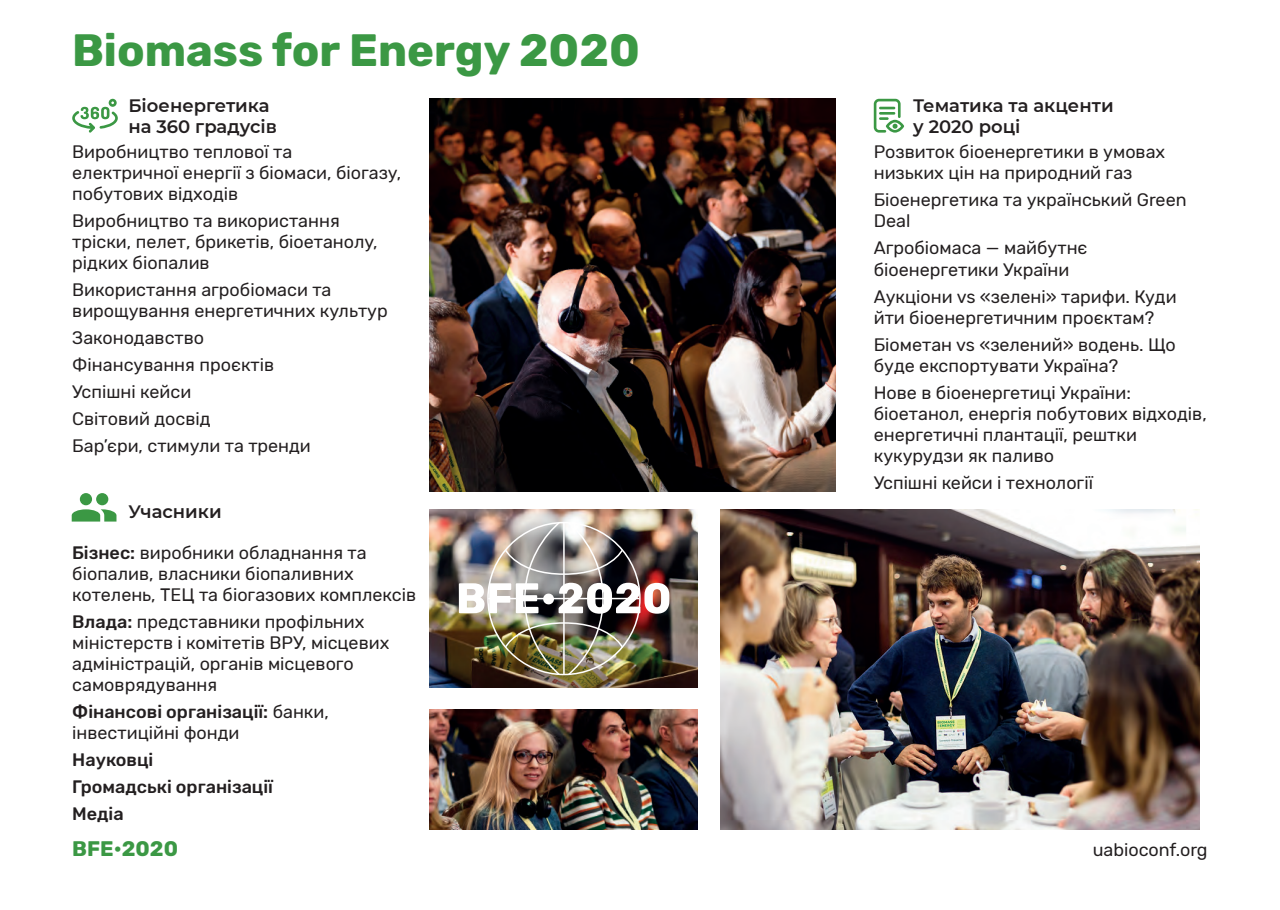
<style>
.page{position:relative;width:1280px;height:910px;background:#fff}
.page>*{position:absolute;margin:0;border:0;box-sizing:border-box;transform-origin:0 0}
.t1{font:700 45.15px "Rubik";color:#3b9844}
.t2{font:700 21px "Rubik";color:#3b9844}
.t3{font:18px/21px "Rubik";color:#231f20}
.t4{font:600 18px/21px "Montserrat";color:#231f20}
.t5{font:500 18px/27px "Rubik";color:#231f20}
.s1{font-weight:500}
</style>
<div class="page">
<img style="left:430px;top:509px;width:268px;height:179px">
<img style="left:459px;top:521px;width:210px;height:155px">
<svg style="left:72px;top:99px;width:46px;height:34px"></svg>
<svg style="left:874px;top:99px;width:30px;height:34px"></svg>
<img style="left:720px;top:509px;width:480px;height:320px">
<img style="left:430px;top:709px;width:268px;height:120px">
<svg style="left:72px;top:493px;width:44px;height:29px"></svg>
<img style="left:430px;top:99px;width:406px;height:392px">
<h1 class="t1" style="left:72px;top:24px;width:569px">Biomass for Energy 2020</h1>
<p class="t4" style="left:128px;top:94px;width:150px">Біоенергетика на 360 градусів</p>
<p class="t3" style="left:72px;top:142px;width:330px">Виробництво теплової та електричної енергії з біомаси, біогазу, побутових відходів</p>
<p class="t3" style="left:72px;top:211px;width:307px">Виробництво та використання тріски, пелет, брикетів, біоетанолу, рідких біопалив</p>
<p class="t3" style="left:72px;top:280px;width:317px">Використання агробіомаси та вирощування енергетичних культур</p>
<p class="t3" style="left:72px;top:325px;width:240px;line-height:27px">Законодавство<br>Фінансування проєктів<br>Успішні кейси<br>Світовий досвід<br>Бар’єри, стимули та тренди</p>
<p class="t4" style="left:128px;top:500px;width:95px">Учасники</p>
<p class="t3" style="left:72px;top:543px;width:345px"><span class="s1">Бізнес:</span> виробники обладнання та біопалив, власники біопаливних котелень, ТЕЦ та біогазових комплексів</p>
<p class="t3" style="left:72px;top:612px;width:319px"><span class="s1">Влада:</span> представники профільних міністерств і комітетів ВРУ, місцевих адміністрацій, органів місцевого самоврядування</p>
<p class="t3" style="left:72px;top:702px;width:258px"><span class="s1">Фінансові організації:</span> банки, інвестиційні фонди</p>
<p class="t5" style="left:72px;top:747px;width:202px">Науковці<br>Громадські організації<br>Медіа</p>
<p class="t4" style="left:913px;top:95px;width:202px">Тематика та акценти у 2020 році</p>
<p class="t3" style="left:874px;top:142px;width:293px">Розвиток біоенергетики в умовах низьких цін на природний газ</p>
<p class="t3" style="left:874px;top:190px;width:314px">Біоенергетика та український Green<br>Deal</p>
<p class="t3" style="left:874px;top:238px;width:215px">Агробіомаса — майбутнє біоенергетики України</p>
<p class="t3" style="left:874px;top:286px;width:304px">Аукціони vs «зелені» тарифи. Куди йти біоенергетичним проєктам?</p>
<p class="t3" style="left:874px;top:334px;width:304px">Біометан vs «зелений» водень. Що буде експортувати Україна?</p>
<p class="t3" style="left:874px;top:382px;width:334px">Нове в біоенергетиці України: біоетанол, енергія побутових відходів, енергетичні плантації, рештки кукурудзи як паливо</p>
<p class="t3" style="left:874px;top:472px;width:221px">Успішні кейси і технології</p>
<p class="t2" style="left:72px;top:837px;width:107px">BFE•2020</p>
<p class="t3" style="left:1093px;top:840px;width:117px">uabioconf.org</p>
</div>
